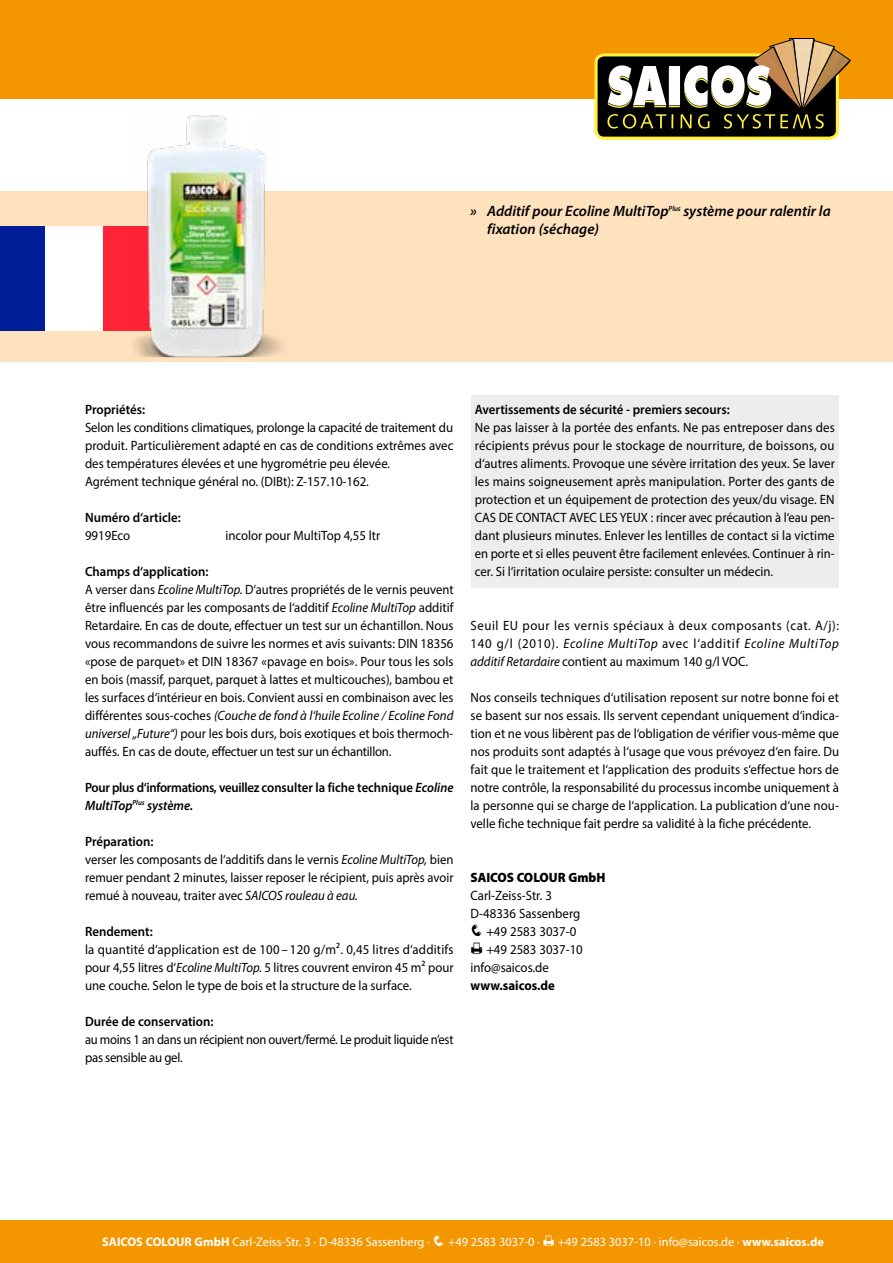
<style>
.page{position:relative;width:893px;height:1263px;background:#fff}
.page>*{position:absolute;margin:0;border:0;box-sizing:border-box;transform-origin:0 0}
.t1{font:italic 600 15px/18px "Myriad Pro";color:#000}
.t2{font:13.5px/18px "Myriad Pro";color:#000;text-align:justify;scale:.95 1}
.t3{font:13.5px/18px "Myriad Pro";color:#000;scale:.93 1}
.t4{font:13.5px/18px "Myriad Pro";color:#000;scale:.94 1}
.t5{font:600 13.5px "Myriad Pro";color:#000;scale:.95 1}
.t6{font:600 13.5px/18px "Myriad Pro";letter-spacing:-.02em;color:#000;scale:.94 1}
.t7{font:13.5px/18px "Myriad Pro";letter-spacing:-.02em;color:#000;scale:.93 1}
.t8{font:900 13.5px "Myriad Pro";color:#000;scale:.95 1}
.t9{font:700 13.5px "Myriad Pro";color:#000;scale:.95 1}
.t10{font:12.45px "Myriad Pro";color:#fff}
.s1{font-weight:600}
.s2{font-style:italic}
.s3{font-weight:700}
</style>
<div class="page">
<div style="left:0;top:191px;width:893px;height:170px;background:#fee1bd"></div>
<div style="left:0;top:0;width:893px;height:99px;background:#f49600"></div>
<div style="left:596px;top:55px;width:241px;height:83px;background:#000;border-radius:8px"></div>
<div style="left:594px;top:53px;width:245px;height:87px;border:3px solid #fff042;border-radius:8px"></div>
<svg style="left:607px;top:38px;width:243px;height:91px"></svg>
<div style="left:0;top:1220px;width:893px;height:43px;background:#f49600"></div>
<div style="left:472px;top:395px;width:367px;height:193px;background:#ededed"></div>
<div style="left:0;top:226px;width:45px;height:104px;background:#001e98"></div>
<div style="left:45px;top:226px;width:58px;height:104px;background:#fff"></div>
<div style="left:103px;top:226px;width:58px;height:104px;background:#ff2436"></div>
<img style="left:117px;top:115px;width:166px;height:242px">
<p class="t1" style="left:487px;top:202px;width:345px;text-indent:-17px">» Additif pour Ecoline MultiTop<sup>Plus</sup> système pour ralentir la fixation (séchage)</p>
<p class="t5" style="left:85px;top:401px;width:65px">Propriétés:</p>
<p class="t2" style="left:85px;top:418px;width:389px;text-align:left">Selon les conditions climatiques, prolonge la capacité de traitement du produit. Particulièrement adapté en cas de conditions extrêmes avec des températures élevées et une hygrométrie peu élevée.<br>Agrément technique général no. (DIBt): Z-157.10-162.</p>
<p class="t5" style="left:85px;top:509px;width:102px">Numéro d‘article:</p>
<p class="t2" style="left:85px;top:526px;width:49px">9919Eco</p>
<p class="t2" style="left:225px;top:526px;width:165px">incolor pour MultiTop 4,55 ltr</p>
<p class="t3" style="left:85px;top:562px;width:398px"><span class="s1">Champs d‘application:<br></span>A verser dans <span class="s2">Ecoline MultiTop.</span> D‘autres propriétés de le vernis peuvent être influencés par les composants de l‘additif <span class="s2">Ecoline MultiTop</span> additif Retardaire<span class="s2">.</span> En cas de doute, effectuer un test sur un échantillon. Nous vous recommandons de suivre les normes et avis suivants: DIN 18356 «pose de parquet» et DIN 18367 «pavage en bois». Pour tous les sols en bois (massif, parquet, parquet à lattes et multicouches), bambou et les surfaces d‘intérieur en bois. Convient aussi en combinaison avec les différentes sous-coches <span class="s2">(Couche de fond à l‘huile Ecoline / Ecoline Fond universel „Future“)</span> pour les bois durs, bois exotiques et bois thermoch&shy;auffés. En cas de doute, effectuer un test sur un échantillon.</p>
<p class="t6" style="left:85px;top:778px;width:393px">Pour plus d‘informations, veuillez consulter la fiche technique <span class="s2">Ecoline<br>MultiTop</span><sup>Plus</sup> <span class="s2">système.</span></p>
<p class="t4" style="left:85px;top:832px;width:393px"><span class="s1">Préparation:<br></span>verser les composants de l‘additifs dans le vernis <span class="s2">Ecoline MultiTop,</span> bien remuer pendant 2 minutes, laisser reposer le récipient, puis après avoir remué à nouveau, traiter avec <span class="s2">SAICOS rouleau à eau.</span></p>
<p class="t5" style="left:85px;top:923px;width:73px">Rendement:</p>
<p class="t2" style="left:85px;top:940px;width:389px">la quantité d‘application est de 100 – 120 g/m². 0,45 litres d‘additifs pour 4,55 litres d‘<span class="s2">Ecoline MultiTop.</span> 5 litres couvrent environ 45 m² pour une couche. Selon le type de bois et la structure de la surface.</p>
<p class="t5" style="left:85px;top:1013px;width:137px">Durée de conservation:</p>
<p class="t7" style="left:85px;top:1030px;width:398px">au moins 1 an dans un récipient non ouvert/fermé. Le produit liquide n’est pas sensible au gel.</p>
<p class="t5" style="left:475px;top:401px;width:270px">Avertissements de sécurité - premiers secours:</p>
<p class="t2" style="left:475px;top:418px;width:381px">Ne pas laisser à la portée des enfants. Ne pas entreposer dans des récipients prévus pour le stockage de nourriture, de boissons, ou d‘autres aliments. Provoque une sévère irritation des yeux. Se laver les mains soigneusement après manipulation. Porter des gants de protection et un équipement de protection des yeux/du visage. EN CAS DE CONTACT AVEC LES YEUX : rincer avec précaution à l‘eau pen&shy;dant plusieurs minutes. Enlever les lentilles de contact si la victime en porte et si elles peuvent être facilement enlevées. Continuer à rin&shy;cer. Si l‘irritation oculaire persiste: consulter un médecin.</p>
<p class="t2" style="left:470px;top:616px;width:389px">Seuil EU pour les vernis spéciaux à deux composants (cat. A/j):<br>140 g/l (2010). <span class="s2">Ecoline MultiTop</span> avec l‘additif <span class="s2">Ecoline MultiTop additif Retardaire</span> contient au maximum 140 g/l VOC.</p>
<p class="t2" style="left:470px;top:688px;width:389px">Nos conseils techniques d‘utilisation reposent sur notre bonne foi et se basent sur nos essais. Ils servent cependant uniquement d‘indica&shy;tion et ne vous libèrent pas de l‘obligation de vérifier vous-même que nos produits sont adaptés à l‘usage que vous prévoyez d‘en faire. Du fait que le traitement et l‘application des produits s‘effectue hors de notre contrôle, la responsabilité du processus incombe uniquement à la personne qui se charge de l‘application. La publication d‘une nou&shy;velle fiche technique fait perdre sa validité à la fiche précédente.</p>
<p class="t8" style="left:470px;top:868px;width:143px">SAICOS COLOUR GmbH</p>
<p class="t2" style="left:470px;top:886px;width:117px">Carl-Zeiss-Str. 3<br>D-48336 Sassenberg</p>
<p class="t2" style="left:470px;top:922px;width:113px">❑ +49 2583 3037-0</p>
<p class="t2" style="left:486px;top:940px;width:103px">+49 2583 3037-10</p>
<p class="t2" style="left:470px;top:958px;width:84px">info@saicos.de</p>
<p class="t9" style="left:470px;top:977px;width:90px">www.saicos.de</p>
<p class="t10" style="left:102px;top:1234px;width:439px"><span class="s3">SAICOS COLOUR GmbH</span> Carl-Zeiss-Str. 3 · D-48336 Sassenberg · ❑ +49 2583 3037-0 ·</p>
<p class="t10" style="left:558px;top:1234px;width:267px">+49 2583 3037-10 · info@saicos.de · <span class="s3">www.saicos.de</span></p>
</div>
